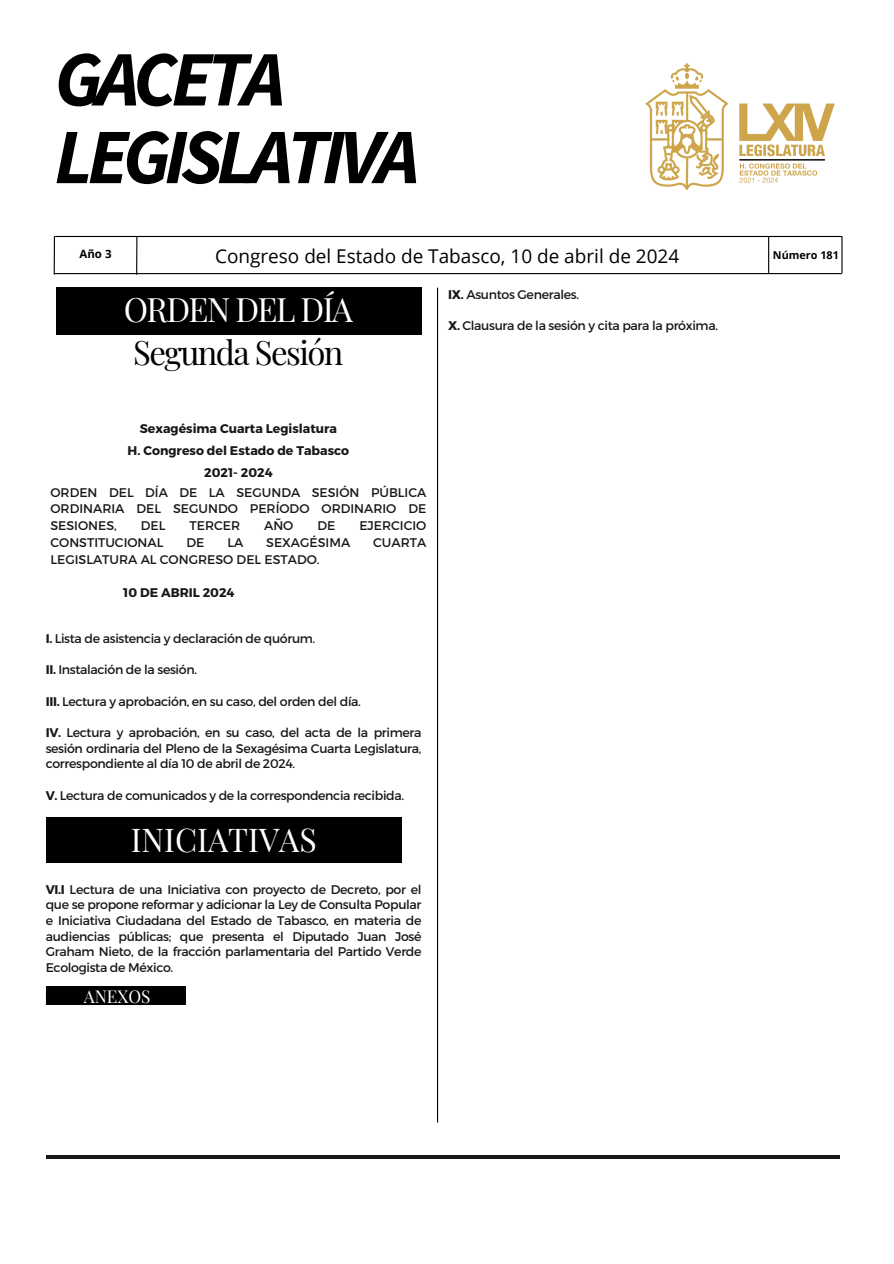
<style>
.page{position:relative;width:894px;height:1264px;background:#fff}
.page>*{position:absolute;margin:0;border:0;box-sizing:border-box;transform-origin:0 0}
.t1{font:italic 700 78.45px/77.7px "Source Sans Pro";letter-spacing:-.08em;color:#000}
.t2{font:32.85px/43.8px "Playfair Display";letter-spacing:-.05em;color:#000}
.t3{font:32.1px "Playfair Display";color:#fff}
.t4{font:18.9px "Open Sans";color:#000}
.t5{font:17.25px "Playfair Display";color:#fff}
.t6{font:12.6px/15.6px "Montserrat";letter-spacing:-.025em;color:#181818;text-align:justify}
.t7{font:700 12.6px "Montserrat";color:#181818}
.t8{font:12.6px "Montserrat";color:#181818}
.t9{font:700 11.4px "Open Sans";color:#000}
.t10{font:700 10.8px "Open Sans";color:#000}
.s1{color:#fff}
.s2{font-weight:700}
</style>
<div class="page">
<hr style="left:437px;top:288px;width:1px;height:834px;background:#000">
<hr style="left:46px;top:1155px;width:793px;height:3px;background:#181818">
<img style="left:645px;top:63px;width:190px;height:128px">
<div style="left:57px;top:288px;width:364px;height:46px;background:#000"></div>
<hr style="left:56px;top:236px;width:785px;height:1px;background:#000">
<hr style="left:55px;top:273px;width:786px;height:1px;background:#000">
<hr style="left:54px;top:236px;width:1px;height:38px;background:#000">
<hr style="left:841px;top:236px;width:1px;height:37px;background:#000">
<hr style="left:136px;top:236px;width:1px;height:38px;background:#000">
<hr style="left:767px;top:236px;width:2px;height:36px;background:#000">
<div style="left:46px;top:818px;width:355px;height:45px;background:#000"></div>
<div style="left:46px;top:986px;width:139px;height:18px;background:#000"></div>
<h3 class="t1" style="left:54px;top:39px;width:366px">GACETA<br>LEGISLATIVA</h3>
<p class="t9" style="left:79px;top:246px;width:33px">Año 3</p>
<p class="t4" style="left:215px;top:243px;width:465px">Congreso del Estado de Tabasco, 10 de abril de 2024</p>
<p class="t10" style="left:772px;top:247px;width:67px">Número 181</p>
<p class="t2" style="left:124px;top:286px;width:231px"><span class="s1">ORDEN DEL DÍA<br></span>Segunda Sesión</p>
<p class="t7" style="left:140px;top:420px;width:199px">Sexagésima Cuarta Legislatura</p>
<p class="t7" style="left:128px;top:442px;width:223px">H. Congreso del Estado de Tabasco</p>
<p class="t7" style="left:204px;top:464px;width:70px">2021- 2024</p>
<p class="t6" style="left:50px;top:483px;width:377px;line-height:16.6px">ORDEN DEL DÍA DE LA SEGUNDA SESIÓN PÚBLICA ORDINARIA DEL SEGUNDO PERÍODO ORDINARIO DE SESIONES,</p>
<p class="t6" style="left:141px;top:517px;width:26px">DEL</p>
<p class="t6" style="left:189px;top:517px;width:52px">TERCER</p>
<p class="t6" style="left:264px;top:517px;width:31px">AÑO</p>
<p class="t6" style="left:317px;top:517px;width:19px">DE</p>
<p class="t8" style="left:359px;top:517px;width:68px">EJERCICIO</p>
<p class="t8" style="left:50px;top:534px;width:115px">CONSTITUCIONAL</p>
<p class="t6" style="left:186px;top:534px;width:19px">DE</p>
<p class="t6" style="left:227px;top:534px;width:17px">LA</p>
<p class="t8" style="left:266px;top:534px;width:85px">SEXAGÉSIMA</p>
<p class="t6" style="left:373px;top:534px;width:55px">CUARTA</p>
<p class="t8" style="left:50px;top:551px;width:271px">LEGISLATURA AL CONGRESO DEL ESTADO.</p>
<p class="t7" style="left:123px;top:584px;width:113px">10 DE ABRIL 2024</p>
<h1 class="t6" style="left:46px;top:630px;width:271px"><span class="s2">I.</span> Lista de asistencia y declaración de quórum.</h1>
<p class="t6" style="left:46px;top:661px;width:153px"><span class="s2">II.</span> Instalación de la sesión.</p>
<h5 class="t6" style="left:46px;top:692px;width:317px"><span class="s2">III.</span> Lectura y aprobación, en su caso, del orden del día.</h5>
<p class="t6" style="left:46px;top:724px;width:377px"><span class="s2">IV.</span> Lectura y aprobación, en su caso, del acta de la primera sesión ordinaria del Pleno de la Sexagésima Cuarta Legislatura, correspondiente al día 10 de abril de 2024.</p>
<p class="t6" style="left:46px;top:786px;width:360px"><span class="s2">V.</span> Lectura de comunicados y de la correspondencia recibida.</p>
<p class="t3" style="left:131px;top:817px;width:187px">INICIATIVAS</p>
<p class="t6" style="left:46px;top:880px;width:377px"><span class="s2">VI.I</span> Lectura de una Iniciativa con proyecto de Decreto, por el que se propone reformar y adicionar la Ley de Consulta Popular e Iniciativa Ciudadana del Estado de Tabasco, en materia de audiencias públicas; que presenta el Diputado Juan José Graham Nieto, de la fracción parlamentaria del Partido Verde Ecologista de México.</p>
<p class="t5" style="left:84px;top:984px;width:68px">ANEXOS</p>
<h2 class="t6" style="left:448px;top:286px;width:132px"><span class="s2">IX.</span> Asuntos Generales.</h2>
<h4 class="t6" style="left:448px;top:317px;width:271px"><span class="s2">X.</span> Clausura de la sesión y cita para la próxima.</h4>
</div>
